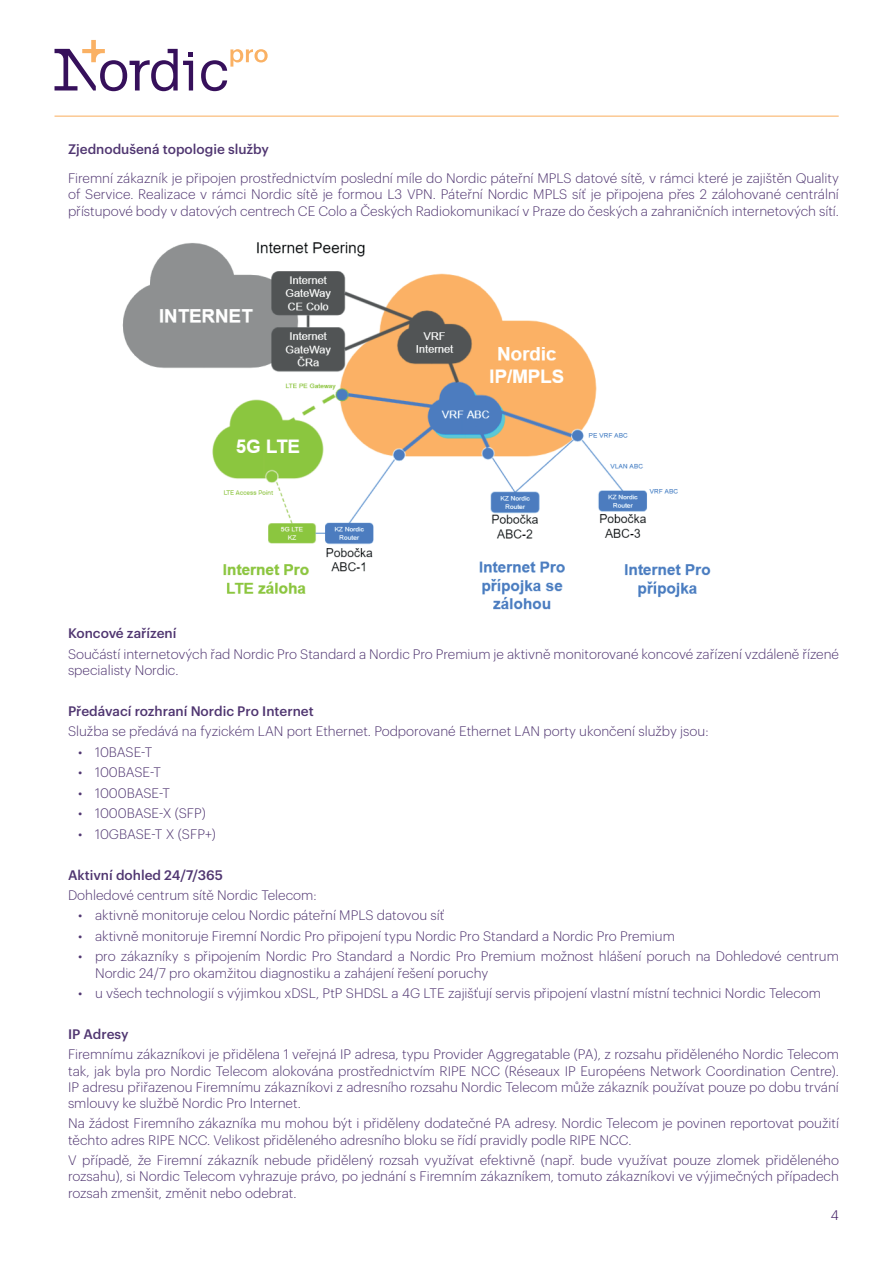
<style>
.page{position:relative;width:893px;height:1263px;background:#fff}
.page>*{position:absolute;margin:0;border:0;box-sizing:border-box;transform-origin:0 0}
.t1{font:300 13.5px/16.2px "Graphik";color:#503671}
.t2{font:500 13.5px "Graphik";color:#503671}
.t3{font:300 13.5px "Graphik";color:#36105b}
.t4{font:300 12.75px/15.3px "Graphik";color:#503671}
</style>
<div class="page">
<hr style="left:55px;top:115px;width:784px;height:2px;background:#fab164">
<svg style="left:55px;top:40px;width:138px;height:51px"></svg>
<svg style="left:201px;top:49px;width:67px;height:42px"></svg>
<img style="left:122px;top:242px;width:589px;height:368px">
<p class="t2" style="left:68px;top:138px;width:203px">Zjednodušená topologie služby</p>
<p class="t4" style="left:64px;top:170px;width:726px">of Service. Realizace v rámci Nordic sítě je formou L3 VPN. Páteřní Nordic MPLS síť je připojena přes 2 zálohované centrální přístupové body v datových centrech CE Colo a Českých Radiokomunikací v Praze do českých a zahraničních internetových sítí.</p>
<p class="t1" style="left:68px;top:169px;width:772px;text-align:justify">Firemní zákazník je připojen prostřednictvím poslední míle do Nordic páteřní MPLS datové sítě, v rámci které je zajištěn Quality of Service. Realizace v rámci Nordic sítě je formou L3 VPN. Páteřní Nordic MPLS síť je připojena přes 2 zálohované centrální přístupové body v datových centrech CE Colo a Českých Radiokomunikací v Praze do českých a zahraničních internetových sítí.</p>
<p class="t2" style="left:68px;top:623px;width:110px">Koncové zařízení</p>
<p class="t1" style="left:68px;top:645px;width:772px">Součástí internetových řad Nordic Pro Standard a Nordic Pro Premium je aktivně monitorované koncové zařízení vzdáleně řízené specialisty Nordic.</p>
<p class="t2" style="left:68px;top:701px;width:247px">Předávací rozhraní Nordic Pro Internet</p>
<p class="t1" style="left:68px;top:722px;width:642px">Služba se předává na fyzickém LAN port Ethernet. Podporované Ethernet LAN porty ukončení služby jsou:</p>
<p class="t1" style="left:78px;top:743px;width:76px">• 10BASE-T</p>
<p class="t1" style="left:78px;top:763px;width:85px">• 100BASE-T</p>
<p class="t1" style="left:78px;top:784px;width:94px">• 1000BASE-T</p>
<p class="t1" style="left:78px;top:804px;width:129px">• 1000BASE-X (SFP)</p>
<p class="t1" style="left:78px;top:824px;width:139px">• 10GBASE-T X (SFP+)</p>
<p class="t2" style="left:68px;top:864px;width:156px">Aktivní dohled 24/7/365</p>
<p class="t1" style="left:68px;top:886px;width:250px">Dohledové centrum sítě Nordic Telecom:</p>
<p class="t1" style="left:78px;top:906px;width:368px">• aktivně monitoruje celou Nordic páteřní MPLS datovou síť</p>
<p class="t1" style="left:78px;top:927px;width:598px">• aktivně monitoruje Firemní Nordic Pro připojení typu Nordic Pro Standard a Nordic Pro Premium</p>
<p class="t1" style="left:95px;top:947px;width:745px;text-indent:-17px">• pro zákazníky s připojením Nordic Pro Standard a Nordic Pro Premium možnost hlášení poruch na Dohledové centrum<br>Nordic 24/7 pro okamžitou diagnostiku a zahájení řešení poruchy</p>
<p class="t1" style="left:78px;top:984px;width:744px">• u všech technologií s výjimkou xDSL, PtP SHDSL a 4G LTE zajišťují servis připojení vlastní místní technici Nordic Telecom</p>
<p class="t2" style="left:68px;top:1024px;width:62px">IP Adresy</p>
<p class="t1" style="left:68px;top:1045px;width:772px;text-align:justify">Firemnímu zákazníkovi je přidělena 1 veřejná IP adresa, typu Provider Aggregatable (PA), z rozsahu přiděleného Nordic Telecom tak, jak byla pro Nordic Telecom alokována prostřednictvím RIPE NCC (Réseaux IP Européens Network Coordination Centre).<br>IP adresu přiřazenou Firemnímu zákazníkovi z adresního rozsahu Nordic Telecom může zákazník používat pouze po dobu trvání smlouvy ke službě Nordic Pro Internet.</p>
<p class="t1" style="left:68px;top:1114px;width:772px">Na žádost Firemního zákazníka mu mohou být i přiděleny dodatečné PA adresy. Nordic Telecom je povinen reportovat použití těchto adres RIPE NCC. Velikost přiděleného adresního bloku se řídí pravidly podle RIPE NCC.</p>
<p class="t1" style="left:68px;top:1151px;width:772px;text-align:justify">V případě, že Firemní zákazník nebude přidělený rozsah využívat efektivně (např. bude využívat pouze zlomek přiděleného rozsahu), si Nordic Telecom vyhrazuje právo, po jednání s Firemním zákazníkem, tomuto zákazníkovi ve výjimečných případech rozsah zmenšit, změnit nebo odebrat.</p>
<p class="t3" style="left:831px;top:1205px;width:10px">4</p>
</div>
